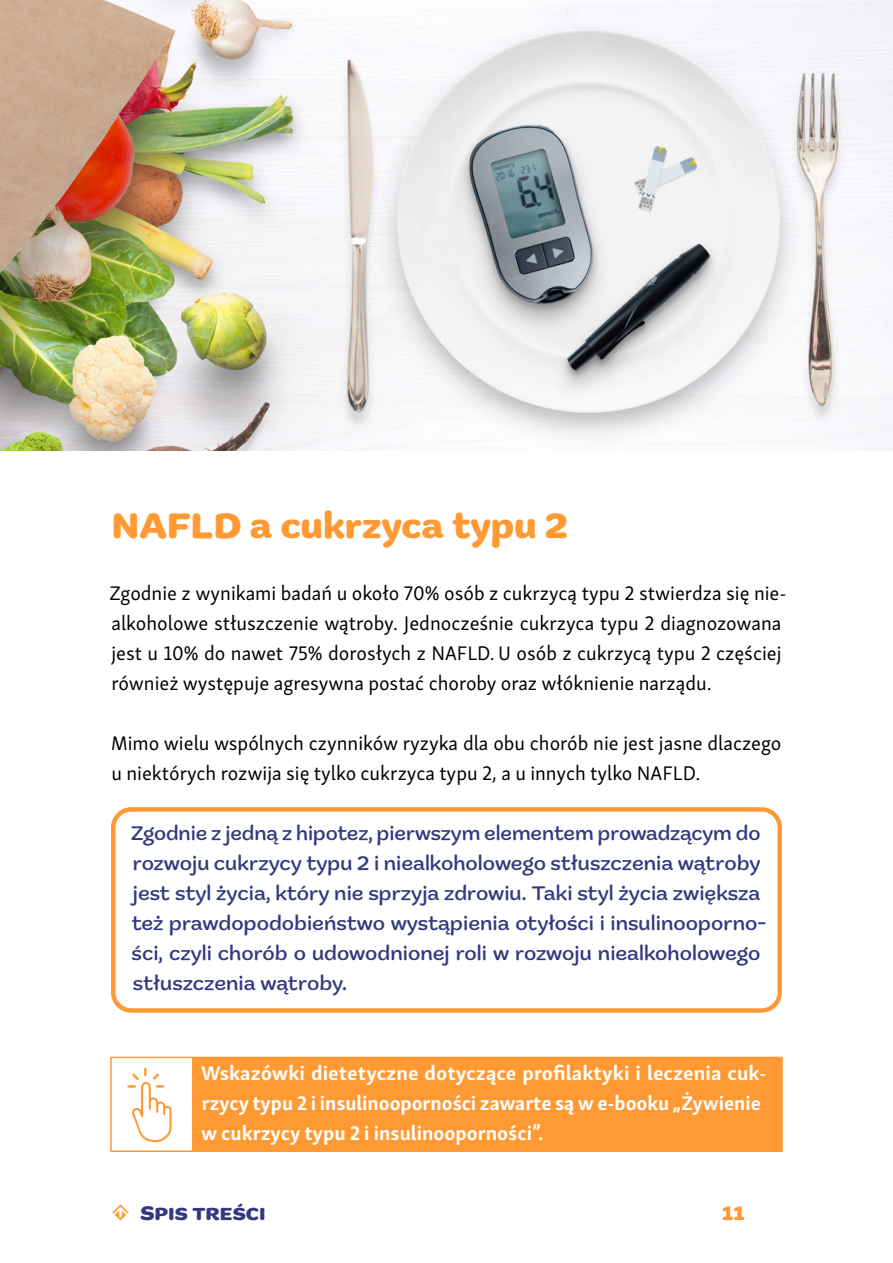
<style>
.page{position:relative;width:893px;height:1263px;background:#fff}
.page>*{position:absolute;margin:0;border:0;box-sizing:border-box;transform-origin:0 0}
.t1{font:700 37.5px "Marigny";letter-spacing:.005em;color:#f93}
.t2{font:500 21px/30px "Marigny";color:#35387f}
.t3{font:700 21px "Marigny";color:#35387f}
.t4{font:700 21px "Marigny";color:#f93}
.t5{font:20.25px/30px "Skolar Sans Latn";color:#000}
.t6{font:700 20.25px/30px "Skolar Sans Latn";color:#fff}
.s1{font-family:"Pointers";font-weight:400;color:#f93}
</style>
<div class="page">
<div style="left:111px;top:807px;width:671px;height:206px;border:4px solid #f93;border-radius:18px"></div>
<div style="left:192px;top:1057px;width:590px;height:94px;background:#f93"></div>
<div style="left:110px;top:1057px;width:673px;height:95px;border:2px solid #f93"></div>
<svg style="left:127px;top:1068px;width:45px;height:74px"></svg>
<img style="left:0;top:0;width:893px;height:450px">
<h1 class="t1" style="left:112px;top:503px;width:458px">NAFLD a cukrzyca typu 2</h1>
<p class="t5" style="left:109px;top:577px;width:679px">Zgodnie z wynikami badań u około 70% osób z cukrzycą typu 2 stwierdza się nie&shy;alkoholowe stłuszczenie wątroby. Jednocześnie cukrzyca typu 2 diagnozowana jest u 10% do nawet 75% dorosłych z NAFLD. U osób z cukrzycą typu 2 częściej również występuje agresywna postać choroby oraz włóknienie narządu.</p>
<p class="t5" style="left:111px;top:727px;width:672px">Mimo wielu wspólnych czynników ryzyka dla obu chorób nie jest jasne dlaczego u niektórych rozwija się tylko cukrzyca typu 2, a u innych tylko NAFLD.</p>
<p class="t2" style="left:131px;top:818px;width:637px">Zgodnie z jedną z hipotez, pierwszym elementem prowadzącym do rozwoju cukrzycy typu 2 i niealkoholowego stłuszczenia wątroby jest styl życia, który nie sprzyja zdrowiu. Taki styl życia zwiększa też prawdopodobieństwo wystąpienia otyłości i insulinooporno&shy;ści, czyli chorób o udowodnionej roli w rozwoju niealkoholowego stłuszczenia wątroby.</p>
<p class="t6" style="left:201px;top:1056px;width:567px">Wskazówki dietetyczne dotyczące profilaktyki i leczenia cuk&shy;rzycy typu 2 i insulinooporności zawarte są w e-booku „Żywienie w cukrzycy typu 2 i insulinooporności”.</p>
<p class="t3" style="left:111px;top:1201px;width:156px"><span class="s1">M</span> Spis treści</p>
<p class="t4" style="left:722px;top:1201px;width:24px">11</p>
</div>
